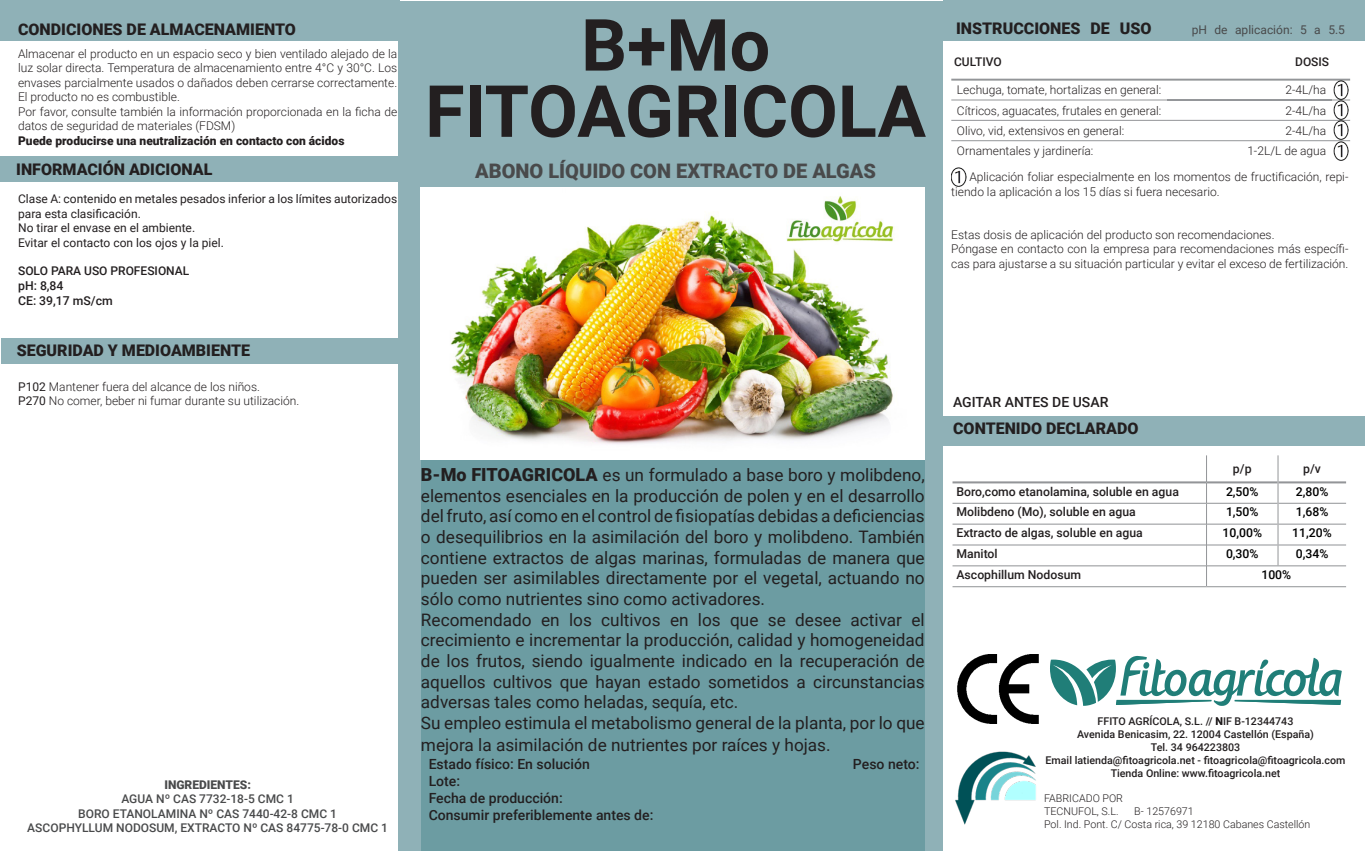
<style>
.page{position:relative;width:1365px;height:851px;background:#fff}
.page>*{position:absolute;margin:0;border:0;box-sizing:border-box;transform-origin:0 0}
.Títulos{font:700 72px "Roboto";color:#231f20}
.FRONTAL_ETIQUETA{font:900 20px "Roboto";color:#494a4b}
.FRONTAL_ETIQUETA-2{font:17.2px/20.6px "Roboto";color:#231f20;text-align:justify}
.Títulos-2{font:900 16px "Roboto";color:#231f20}
.Títulos-3{font:500 14px "Roboto";color:#231f20}
.t1{font:500 12.2px "Roboto";color:#231f20}
.t2{font:500 12.2px "Roboto";color:#000}
.t3{font:300 12px/14.4px "Roboto";color:#231f20}
.t4{font:12px/14.4px "Roboto";color:#231f20}
.t5{font:500 12px "Roboto";color:#494a4b}
.t6{font:900 12px "Roboto";color:#231f20}
.t7{font:500 12px "Roboto";color:#231f20}
.Títulos-4{font:12px "Roboto";color:#494a4b}
.t8{font:900 12px "Roboto";color:#494a4b}
.t9{font:500 10.6px/12.8px "Roboto";color:#231f20;text-align:center}
.t10{font:300 10.6px/12.8px "Roboto";color:#231f20}
.s1{font-weight:400}
.s2{font-weight:900;font-size:18px}
</style>
<div class="page">
<div style="left:398px;top:1px;width:544px;height:849px;background:#8fb1b7"></div>
<div style="left:943px;top:416px;width:421px;height:30px;background:#8fb1b7"></div>
<div style="left:0;top:156px;width:401px;height:26px;background:#8fb1b7"></div>
<div style="left:421px;top:273px;width:503px;height:577px;background:#6c9ca2"></div>
<div style="left:0;top:0;width:399px;height:40px;background:#8fb1b7"></div>
<div style="left:943px;top:0;width:421px;height:40px;background:#8fb1b7"></div>
<div style="left:2px;top:337px;width:398px;height:26px;background:#8fb1b7"></div>
<img style="left:955px;top:751px;width:81px;height:74px">
<img style="left:421px;top:188px;width:503px;height:271px">
<img style="left:957px;top:654px;width:82px;height:70px">
<hr style="left:952px;top:481px;width:253px;height:2px;background:#939598">
<hr style="left:1206px;top:481px;width:71px;height:2px;background:#939598">
<hr style="left:1278px;top:481px;width:67px;height:2px;background:#939598">
<hr style="left:1206px;top:502px;width:71px;height:1px;background:#939598">
<hr style="left:1206px;top:523px;width:71px;height:1px;background:#939598">
<hr style="left:1206px;top:544px;width:71px;height:1px;background:#939598">
<hr style="left:1206px;top:565px;width:71px;height:1px;background:#939598">
<hr style="left:1206px;top:586px;width:71px;height:1px;background:#939598">
<hr style="left:1277px;top:586px;width:68px;height:1px;background:#939598">
<hr style="left:1278px;top:502px;width:67px;height:1px;background:#939598">
<hr style="left:1278px;top:523px;width:67px;height:1px;background:#939598">
<hr style="left:1278px;top:544px;width:67px;height:1px;background:#939598">
<hr style="left:1277px;top:565px;width:68px;height:1px;background:#939598">
<hr style="left:952px;top:502px;width:253px;height:1px;background:#939598">
<hr style="left:952px;top:523px;width:253px;height:1px;background:#939598">
<hr style="left:952px;top:544px;width:253px;height:1px;background:#939598">
<hr style="left:952px;top:565px;width:253px;height:1px;background:#939598">
<hr style="left:952px;top:586px;width:254px;height:1px;background:#939598">
<svg style="left:1277px;top:455px;width:1px;height:110px"></svg>
<hr style="left:951px;top:79px;width:215px;height:2px;background:#939598">
<hr style="left:1166px;top:79px;width:165px;height:2px;background:#939598">
<svg style="left:1331px;top:79px;width:18px;height:2px"></svg>
<hr style="left:1166px;top:99px;width:165px;height:2px;background:#939598">
<hr style="left:951px;top:99px;width:215px;height:1px;background:#939598">
<hr style="left:951px;top:120px;width:215px;height:1px;background:#939598">
<hr style="left:1166px;top:120px;width:165px;height:1px;background:#939598">
<hr style="left:951px;top:140px;width:215px;height:1px;background:#939598">
<hr style="left:1166px;top:140px;width:165px;height:1px;background:#939598">
<img style="left:1333px;top:80px;width:14px;height:60px">
<img style="left:1331px;top:140px;width:18px;height:21px">
<img style="left:951px;top:167px;width:14px;height:20px">
<svg style="left:1050px;top:655px;width:291px;height:51px"></svg>
<p class="Títulos-2" style="left:18px;top:18px;width:279px">CONDICIONES DE ALMACENAMIENTO</p>
<p class="t3" style="left:18px;top:46px;width:380px;text-align:justify">Almacenar el producto en un espacio seco y bien ventilado alejado de la luz solar directa. Temperatura de almacenamiento entre 4°C y 30°C. Los envases parcialmente usados o dañados deben cerrarse correctamente.<br>El producto no es combustible.</p>
<p class="t3" style="left:18px;top:104px;width:380px">Por favor, consulte también la información proporcionada en la ficha de datos de seguridad de materiales (FDSM)</p>
<p class="t6" style="left:18px;top:132px;width:328px">Puede producirse una neutralización en contacto con ácidos</p>
<p class="Títulos-2" style="left:16px;top:158px;width:198px">INFORMACIÓN ADICIONAL</p>
<p class="t4" style="left:18px;top:191px;width:380px">Clase A: contenido en metales pesados inferior a los límites autorizados para esta clasificación.</p>
<p class="t4" style="left:18px;top:220px;width:178px">No tirar el envase en el ambiente.</p>
<p class="t4" style="left:18px;top:234px;width:207px">Evitar el contacto con los ojos y la piel.</p>
<p class="t7" style="left:18px;top:262px;width:173px">SOLO PARA USO PROFESIONAL</p>
<p class="t1" style="left:18px;top:277px;width:47px">pH: 8,84</p>
<p class="t1" style="left:18px;top:292px;width:96px">CE: 39,17 mS/cm</p>
<p class="Títulos-2" style="left:17px;top:339px;width:235px">SEGURIDAD Y MEDIOAMBIENTE</p>
<p class="t3" style="left:18px;top:379px;width:243px"><span class="s1">P102</span> Mantener fuera del alcance de los niños.</p>
<p class="t3" style="left:18px;top:393px;width:283px"><span class="s1">P270</span> No comer, beber ni fumar durante su utilización.</p>
<p class="t8" style="left:164px;top:776px;width:88px">INGREDIENTES:</p>
<p class="t5" style="left:121px;top:790px;width:174px">AGUA Nº CAS 7732-18-5 CMC 1</p>
<p class="t5" style="left:78px;top:804px;width:260px">BORO ETANOLAMINA Nº CAS 7440-42-8 CMC 1</p>
<p class="t5" style="left:27px;top:819px;width:362px">ASCOPHYLLUM NODOSUM, EXTRACTO Nº CAS 84775-78-0 CMC 1</p>
<p class="Títulos" style="left:581px;top:-5px;width:190px">B+Mo</p>
<p class="Títulos-2" style="left:955px;top:17px;width:197px">INSTRUCCIONES DE USO</p>
<p class="Títulos-4" style="left:1191px;top:21px;width:155px">pH de aplicación: 5 a 5.5</p>
<p class="t7" style="left:953px;top:53px;width:49px">CULTIVO</p>
<p class="t7" style="left:1294px;top:53px;width:35px">DOSIS</p>
<p class="t3" style="left:956px;top:82px;width:206px">Lechuga, tomate, hortalizas en general:</p>
<p class="t3" style="left:1285px;top:82px;width:42px">2-4L/ha</p>
<p class="t3" style="left:956px;top:103px;width:206px">Cítricos, aguacates, frutales en general:</p>
<p class="t3" style="left:1285px;top:103px;width:42px">2-4L/ha</p>
<p class="t3" style="left:956px;top:123px;width:169px">Olivo, vid, extensivos en general:</p>
<p class="t3" style="left:1285px;top:123px;width:42px">2-4L/ha</p>
<p class="t3" style="left:956px;top:143px;width:138px">Ornamentales y jardinería:</p>
<p class="t3" style="left:1246px;top:143px;width:80px">1-2L/L de agua</p>
<p class="t3" style="left:951px;top:169px;width:398px;text-indent:18px">Aplicación foliar especialmente en los momentos de fructificación, repi&shy;tiendo la aplicación a los 15 días si fuera necesario.</p>
<p class="t3" style="left:951px;top:227px;width:325px">Estas dosis de aplicación del producto son recomendaciones.</p>
<p class="t3" style="left:951px;top:241px;width:398px">Póngase en contacto con la empresa para recomendaciones más específi&shy;cas para ajustarse a su situación particular y evitar el exceso de fertilización.</p>
<p class="Títulos" style="left:425px;top:61px;width:502px">FITOAGRICOLA</p>
<p class="FRONTAL_ETIQUETA" style="left:475px;top:157px;width:402px">ABONO LÍQUIDO CON EXTRACTO DE ALGAS</p>
<p class="Títulos-3" style="left:952px;top:392px;width:157px">AGITAR ANTES DE USAR</p>
<p class="FRONTAL_ETIQUETA-2" style="left:421px;top:464px;width:505px"><span class="s2">B-Mo FITOAGRICOLA</span> es un formulado a base boro y molibdeno, elementos esenciales en la producción de polen y en el desarrollo del fruto, así como en el control de fisiopatías debidas a deficiencias o desequilibrios en la asimilación del boro y molibdeno. También contiene extractos de algas marinas, formuladas de manera que pueden ser asimilables directamente por el vegetal, actuando no sólo como nutrientes sino como activadores.</p>
<p class="FRONTAL_ETIQUETA-2" style="left:421px;top:608px;width:505px">Recomendado en los cultivos en los que se desee activar el crecimiento e incrementar la producción, calidad y homogeneidad de los frutos, siendo igualmente indicado en la recuperación de aquellos cultivos que hayan estado sometidos a circunstancias adversas tales como heladas, sequía, etc.</p>
<p class="FRONTAL_ETIQUETA-2" style="left:421px;top:711px;width:505px;line-height:21.6px">Su empleo estimula el metabolismo general de la planta, por lo que mejora la asimilación de nutrientes por raíces y hojas.</p>
<p class="Títulos-3" style="left:428px;top:754px;width:163px">Estado físico: En solución</p>
<p class="Títulos-3" style="left:428px;top:771px;width:33px">Lote:</p>
<p class="Títulos-3" style="left:428px;top:787px;width:135px">Fecha de producción:</p>
<p class="Títulos-3" style="left:428px;top:804px;width:226px">Consumir preferiblemente antes de:</p>
<p class="Títulos-3" style="left:852px;top:754px;width:68px">Peso neto:</p>
<p class="Títulos-2" style="left:952px;top:417px;width:187px">CONTENIDO DECLARADO</p>
<p class="t1" style="left:1232px;top:460px;width:20px">p/p</p>
<p class="t1" style="left:1302px;top:460px;width:19px">p/v</p>
<p class="t1" style="left:956px;top:482px;width:224px">Boro,como etanolamina, soluble en agua</p>
<p class="t2" style="left:1225px;top:482px;width:34px">2,50%</p>
<p class="t2" style="left:1295px;top:482px;width:34px">2,80%</p>
<p class="t1" style="left:956px;top:503px;width:181px">Molibdeno (Mo), soluble en agua</p>
<p class="t2" style="left:1225px;top:503px;width:34px">1,50%</p>
<p class="t2" style="left:1295px;top:503px;width:34px">1,68%</p>
<p class="t1" style="left:956px;top:524px;width:188px">Extracto de algas, soluble en agua</p>
<p class="t2" style="left:1222px;top:524px;width:41px">10,00%</p>
<p class="t2" style="left:1291px;top:524px;width:41px">11,20%</p>
<p class="t1" style="left:956px;top:545px;width:43px">Manitol</p>
<p class="t2" style="left:1225px;top:545px;width:34px">0,30%</p>
<p class="t2" style="left:1295px;top:545px;width:34px">0,34%</p>
<p class="t1" style="left:956px;top:566px;width:126px">Ascophillum Nodosum</p>
<p class="t2" style="left:1261px;top:566px;width:31px">100%</p>
<p class="t9" style="left:1045px;top:714px;width:301px">FFITO AGRÍCOLA, S.L. // NIF B-12344743<br>Avenida Benicasim, 22. 12004 Castellón (España)<br>Tel. 34 964223803<br>Email latienda@fitoagricola.net - fitoagricola@fitoagricola.com Tienda Online: www.fitoagricola.net</p>
<p class="t10" style="left:1043px;top:791px;width:80px">FABRICADO POR<br>TECNUFOL, S.L.</p>
<p class="t10" style="left:1043px;top:804px;width:268px;text-indent:90px">B- 12576971<br>Pol. Ind. Pont. C/ Costa rica, 39 12180 Cabanes Castellón</p>
</div>
